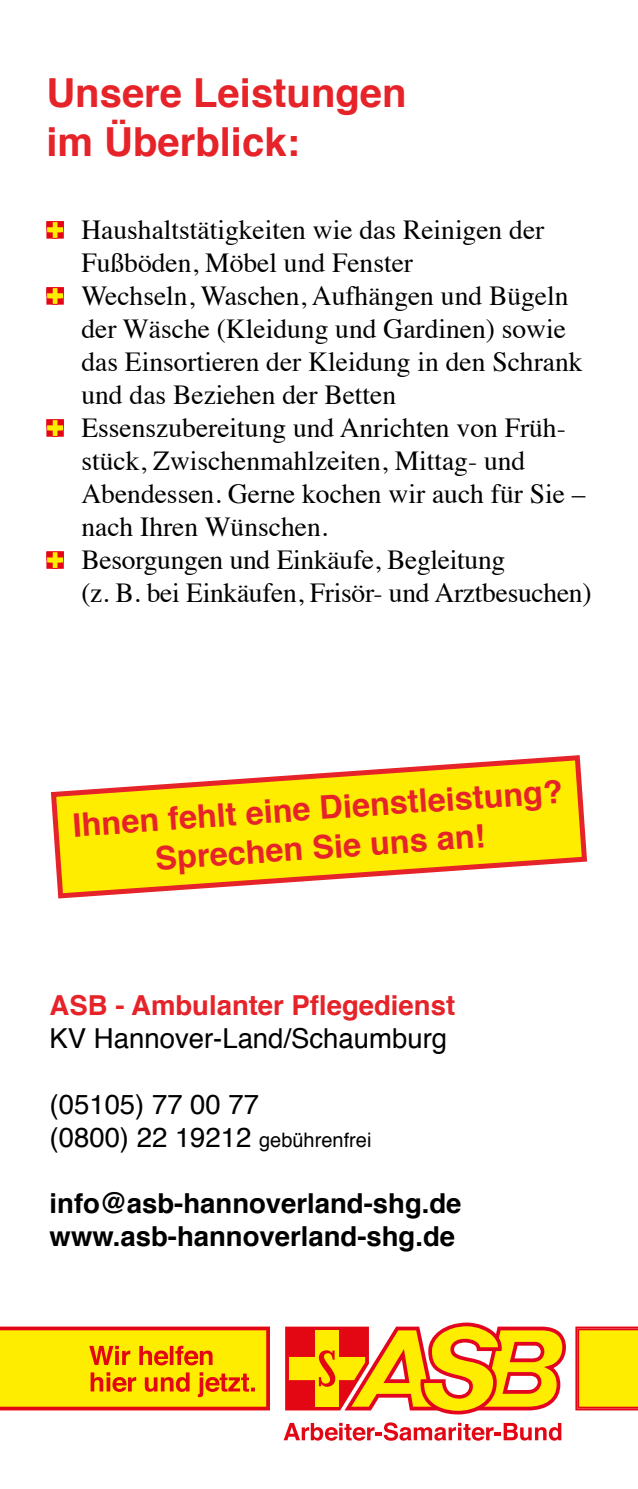
<style>
.page{position:relative;width:638px;height:1489px;background:#fff}
.page>*{position:absolute;margin:0;border:0;box-sizing:border-box;transform-origin:0 0}
.t1{font:700 40px/49.5px "Helvetica";color:#e52329}
.t2{font:700 32.5px/39px "Helvetica";color:#e52329;text-align:center}
.t3{font:27.5px/33px "Times";color:#000}
.t4{font:27.5px/33px "Helvetica";color:#000}
.t5{font:700 27.5px/33px "Helvetica";color:#000}
.t6{font:700 27.5px "Helvetica";color:#e52329}
.s1{font-size:20px}
</style>
<div class="page">
<svg style="left:284px;top:1422px;width:277px;height:18px"></svg>
<svg style="left:285px;top:1322px;width:281px;height:92px"></svg>
<svg style="left:575px;top:1326px;width:63px;height:84px;background:#fbcf07"></svg>
<svg style="left:0;top:1326px;width:270px;height:84px;background:#f9c105"></svg>
<svg style="left:46px;top:221px;width:18px;height:18px"></svg>
<svg style="left:46px;top:287px;width:18px;height:18px"></svg>
<svg style="left:46px;top:419px;width:18px;height:18px"></svg>
<svg style="left:46px;top:551px;width:18px;height:18px"></svg>
<svg style="left:50px;top:755px;width:538px;height:144px"></svg>
<h1 class="t1" style="left:46px;top:68px;width:362px">Unsere Leistungen im Überblick:</h1>
<p class="t3" style="left:81px;top:210px;width:511px">Haushaltstätigkeiten wie das Reinigen der Fußböden, Möbel und Fenster<br>Wechseln, Waschen, Aufhängen und Bügeln der Wäsche (Kleidung und Gardinen) sowie das Einsortieren der Kleidung in den Schrank und das Beziehen der Betten Essenszubereitung und Anrichten von Früh&shy;stück, Zwischenmahlzeiten, Mittag- und Abendessen. Gerne kochen wir auch für Sie – nach Ihren Wünschen.<br>Besorgungen und Einkäufe, Begleitung<br>(z. B. bei Einkäufen, Frisör- und Arztbesuchen)</p>
<p class="t2" style="left:71px;top:806px;width:493px;rotate:-4deg">Ihnen fehlt eine Dienstleistung?<br>Sprechen Sie uns an!</p>
<p class="t6" style="left:50px;top:982px;width:407px">ASB - Ambulanter Pflegedienst</p>
<p class="t4" style="left:50px;top:1022px;width:399px">KV Hannover-Land/Schaumburg</p>
<p class="t4" style="left:50px;top:1088px;width:323px">(05105) 77 00 77<br>(0800) 22 19212 <span class="s1">gebührenfrei</span></p>
<p class="t5" style="left:50px;top:1186px;width:413px">info@asb-hannoverland-shg.de www.asb-hannoverland-shg.de</p>
</div>
